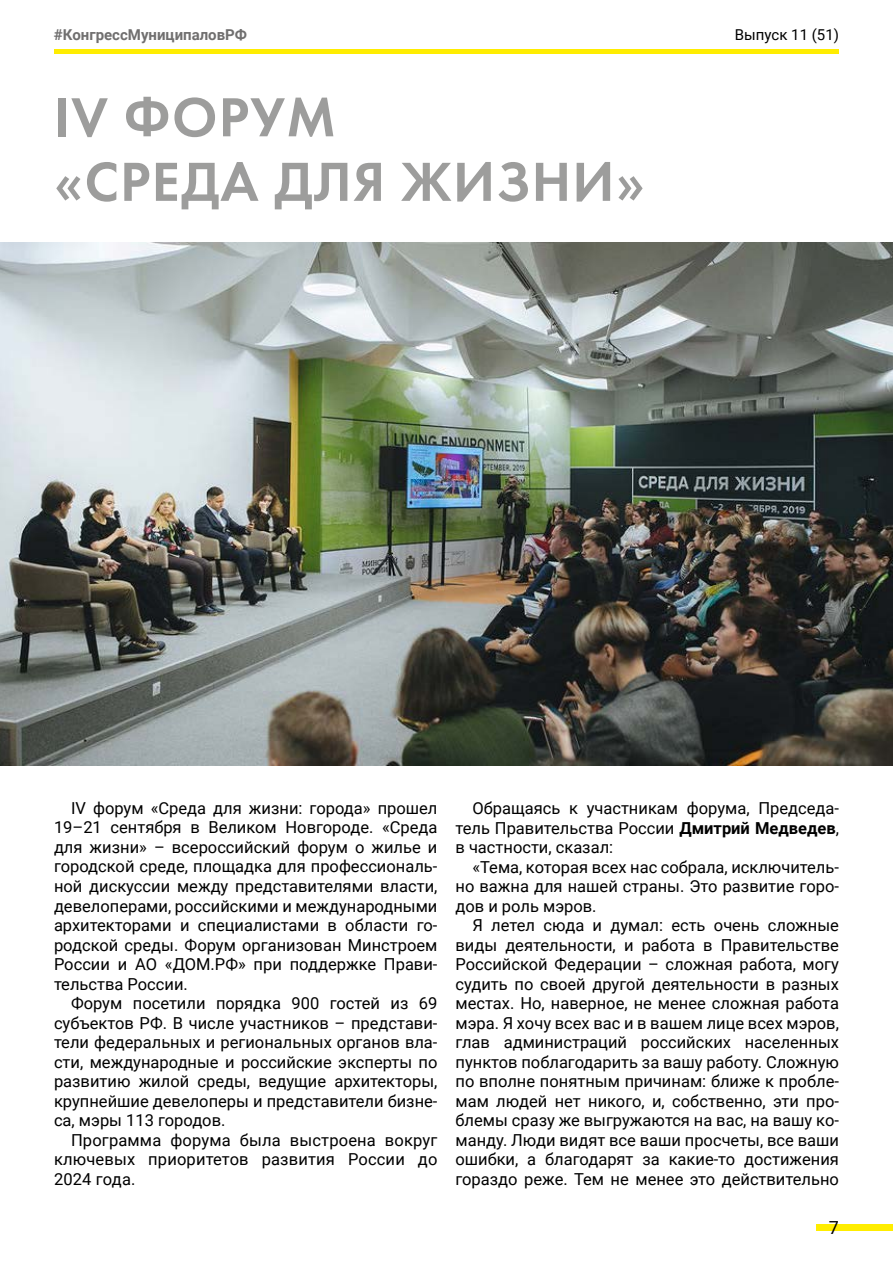
<style>
.page{position:relative;width:893px;height:1263px;background:#fff}
.page>*{position:absolute;margin:0;border:0;box-sizing:border-box;transform-origin:0 0}
.t1{font:57px/64.5px "Futura Demi C";letter-spacing:.02em;color:#9d9d9c}
.t2{font:18px "Roboto";color:#000}
.t3{font:16.5px/19.5px "Roboto";color:#000;text-align:justify}
.t4{font:700 15px "Roboto";color:#706f6f}
.t5{font:15px "Roboto";color:#000}
.s1{font-weight:700}
</style>
<div class="page">
<div style="left:816px;top:1224px;width:77px;height:7px;background:#ffed00"></div>
<hr style="left:54px;top:50px;width:785px;height:4px;background:#ffed00">
<img style="left:0;top:243px;width:893px;height:523px">
<p class="t4" style="left:54px;top:24px;width:195px">#КонгрессМуниципаловРФ</p>
<p class="t5" style="left:735px;top:24px;width:106px">Выпуск 11 (51)</p>
<h1 class="t1" style="left:54px;top:85px;width:592px">IV ФОРУМ<br>«СРЕДА ДЛЯ ЖИЗНИ»</h1>
<p class="t3" style="left:54px;top:798px;width:385px;text-indent:17px">IV форум «Среда для жизни: города» прошел 19–21 сентября в Великом Новгороде. «Среда для жизни» – всероссийский форум о жилье и городской среде, площадка для профессиональ&shy;ной дискуссии между представителями власти, девелоперами, российскими и международными архитекторами и специалистами в области го&shy;родской среды. Форум организован Минстроем России и АО «ДОМ.РФ» при поддержке Прави&shy;тельства России.</p>
<p class="t3" style="left:54px;top:993px;width:385px;text-indent:17px">Форум посетили порядка 900 гостей из 69 субъектов РФ. В числе участников – представи&shy;тели федеральных и региональных органов вла&shy;сти, международные и российские эксперты по развитию жилой среды, ведущие архитекторы, крупнейшие девелоперы и представители бизне&shy;са, мэры 113 городов.</p>
<p class="t3" style="left:54px;top:1129px;width:385px;text-indent:17px">Программа форума была выстроена вокруг ключевых приоритетов развития России до 2024 года.</p>
<p class="t3" style="left:455px;top:798px;width:385px;text-indent:17px">Обращаясь к участникам форума, Председа&shy;тель Правительства России <span class="s1">Дмитрий Медведев</span>, в частности, сказал:</p>
<p class="t3" style="left:455px;top:856px;width:385px;text-indent:17px">«Тема, которая всех нас собрала, исключитель&shy;но важна для нашей страны. Это развитие горо&shy;дов и роль мэров.</p>
<p class="t3" style="left:455px;top:915px;width:385px;text-indent:17px">Я летел сюда и думал: есть очень сложные виды деятельности, и работа в Правительстве Российской Федерации – сложная работа, могу судить по своей другой деятельности в разных местах. Но, наверное, не менее сложная работа мэра. Я хочу всех вас и в вашем лице всех мэров, глав администраций российских населенных пунктов поблагодарить за вашу работу. Сложную по вполне понятным причинам: ближе к пробле&shy;мам людей нет никого, и, собственно, эти про&shy;блемы сразу же выгружаются на вас, на вашу ко&shy;манду. Люди видят все ваши просчеты, все ваши ошибки, а благодарят за какие-то достижения гораздо реже. Тем не менее это действительно</p>
<p class="t2" style="left:829px;top:1215px;width:12px">7</p>
</div>
